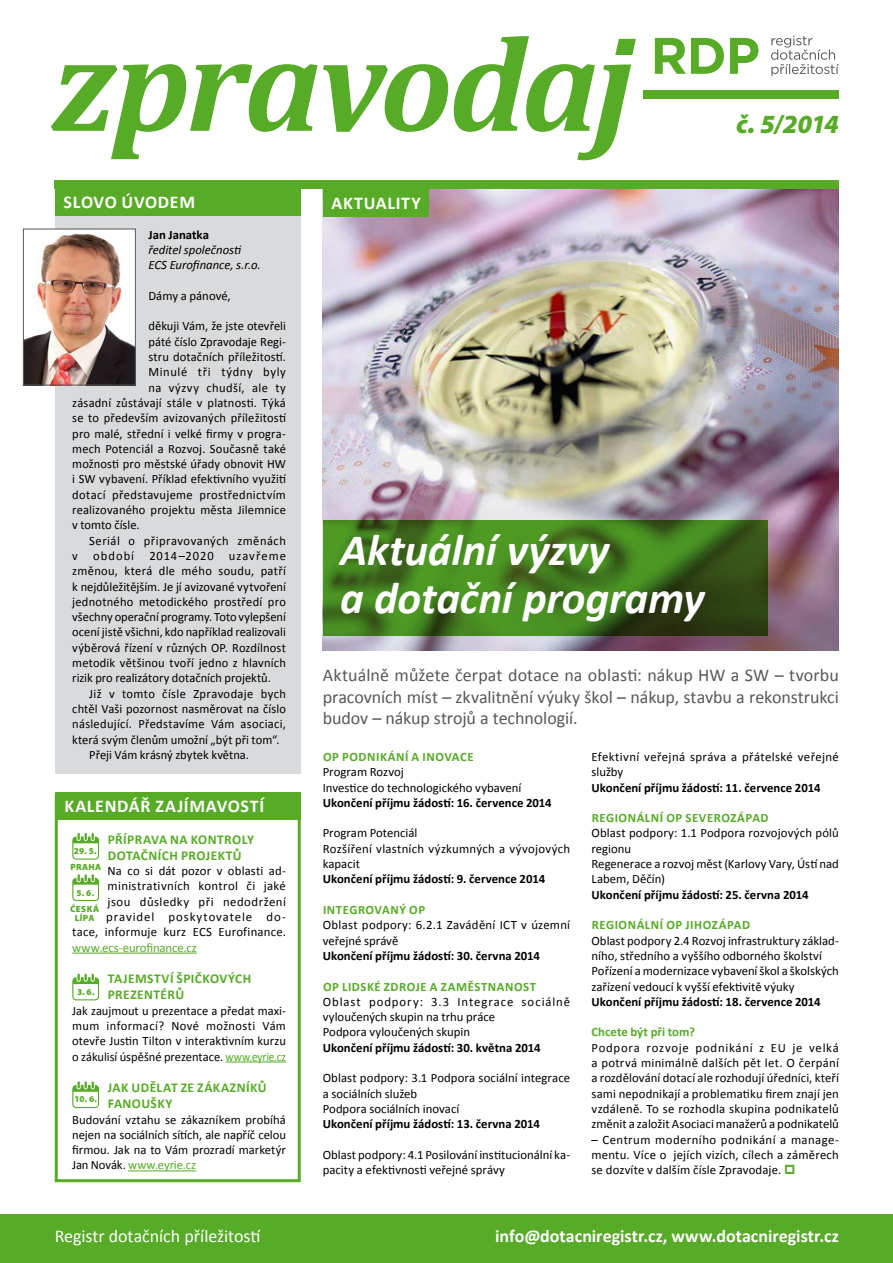
<style>
.page{position:relative;width:893px;height:1263px;background:#fff}
.page>*{position:absolute;margin:0;border:0;box-sizing:border-box;transform-origin:0 0}
.t1{font:italic 700 135.3px "Cambria";letter-spacing:-.03em;color:#57ab27}
.t2{font:italic 700 45px/48px "Calibri";letter-spacing:-.005em;color:#fff}
.t3{font:italic 900 26.25px "Myriad Pro";color:#57ab27}
.t4{font:18px/21.6px "Calibri";letter-spacing:-.005em;color:#58585a;text-align:justify}
.t5{font:700 18px "Calibri";color:#fff}
.t6{font:700 18px "Calibri";letter-spacing:.04em;color:#fff}
.t7{font:18px "Calibri";letter-spacing:-.005em;color:#fff}
.t8{font:700 18px "Calibri";letter-spacing:.02em;color:#fff}
.t9{font:700 13.5px/16.2px "Calibri";letter-spacing:.03em;color:#57ab27}
.t10{font:12.75px/15.3px "Calibri";letter-spacing:.005em;color:#000}
.t11{font:700 12.75px "Calibri";color:#000}
.t12{font:700 12.75px "Calibri";letter-spacing:.04em;color:#57ab27}
.t13{font:12.75px/15.3px "Calibri";letter-spacing:.025em;color:#000}
.t14{font:12.75px/15.3px "Calibri";letter-spacing:.065em;color:#000}
.t15{font:italic 12.75px/15.3px "Calibri";letter-spacing:-.005em;color:#000}
.t16{font:12.75px "Calibri";letter-spacing:.035em;color:#000}
.t17{font:12.75px "Calibri";letter-spacing:.03em;color:#000}
.t18{font:12.75px "Calibri";letter-spacing:.07em;color:#000}
.t19{font:12.75px "Calibri";letter-spacing:-.01em;color:#57ab27}
.t20{font:12.75px "Calibri";letter-spacing:.05em;color:#000}
.t21{font:700 12.75px "Calibri";letter-spacing:.005em;color:#57ab27}
.t22{font:900 9px/9px "Myriad Pro";letter-spacing:.04em;color:#57ab27;text-align:center}
.s1{font-weight:700;font-style:normal}
.s2{color:#57ab27}
</style>
<div class="page">
<svg style="left:655px;top:38px;width:103px;height:36px"></svg>
<svg style="left:771px;top:35px;width:68px;height:41px"></svg>
<div style="left:55px;top:189px;width:246px;height:584px;background:#d9dadb"></div>
<div style="left:55px;top:795px;width:246px;height:387px;border:3px solid #57ab27"></div>
<img style="left:323px;top:189px;width:516px;height:462px">
<svg style="left:323px;top:520px;width:444px;height:116px;background:#3f751d"></svg>
<div style="left:0;top:1214px;width:893px;height:49px;background:#57ab27"></div>
<img style="left:25px;top:231px;width:109px;height:152px">
<div style="left:23px;top:229px;width:113px;height:156px;border:1px solid #58585a"></div>
<div style="left:55px;top:180px;width:784px;height:9px;background:#57ab27"></div>
<div style="left:55px;top:188px;width:246px;height:27px;background:#57ab27"></div>
<div style="left:56px;top:792px;width:245px;height:27px;background:#57ab27"></div>
<div style="left:323px;top:189px;width:105px;height:27px;background:#57ab27"></div>
<hr style="left:72px;top:953px;width:125px;height:1px;background:#57ab27">
<hr style="left:226px;top:1061px;width:60px;height:1px;background:#57ab27">
<hr style="left:128px;top:1170px;width:68px;height:1px;background:#57ab27">
<svg style="left:72px;top:833px;width:27px;height:27px"></svg>
<svg style="left:72px;top:874px;width:27px;height:27px"></svg>
<svg style="left:72px;top:973px;width:27px;height:27px"></svg>
<svg style="left:72px;top:1081px;width:27px;height:27px"></svg>
<div style="left:643px;top:90px;width:196px;height:9px;background:#57ab27"></div>
<p class="t1" style="left:52px;top:-11px;width:583px">zpravodaj</p>
<p class="t8" style="left:64px;top:191px;width:133px">SLOVO ÚVODEM</p>
<p class="t6" style="left:332px;top:192px;width:91px">AKTUALITY</p>
<p class="t3" style="left:736px;top:107px;width:104px">č. 5/2014</p>
<p class="t15" style="left:149px;top:226px;width:114px"><span class="s1">Jan Janatka<br></span>ředitel společnosti<br>ECS Eurofinance, s.r.o.</p>
<p class="t10" style="left:149px;top:288px;width:84px">Dámy a pánové,</p>
<p class="t10" style="left:149px;top:319px;width:139px">děkuji Vám, že jste otevřeli</p>
<p class="t10" style="left:149px;top:334px;width:139px">páté číslo Zpravodaje Regi-</p>
<p class="t10" style="left:149px;top:349px;width:139px">stru dotačních příležitostí.</p>
<p class="t20" style="left:149px;top:364px;width:139px">Minulé tři týdny byly</p>
<p class="t16" style="left:149px;top:379px;width:139px">na výzvy chudší, ale ty</p>
<p class="t10" style="left:72px;top:395px;width:215px">zásadní zůstávají stále v platnosti. Týká</p>
<p class="t10" style="left:72px;top:410px;width:215px">se to především avizovaných příležitostí</p>
<p class="t10" style="left:72px;top:426px;width:215px">pro malé, střední i velké firmy v progra-</p>
<p class="t10" style="left:72px;top:441px;width:215px">mech Potenciál a Rozvoj. Současně také</p>
<p class="t10" style="left:72px;top:456px;width:215px">možnosti pro městské úřady obnovit HW</p>
<p class="t10" style="left:72px;top:472px;width:215px">i SW vybavení. Příklad efektivního využití</p>
<p class="t17" style="left:72px;top:486px;width:215px">dotací představujeme prostřednictvím</p>
<p class="t10" style="left:72px;top:502px;width:215px">realizovaného projektu města Jilemnice</p>
<p class="t10" style="left:72px;top:517px;width:69px">v tomto čísle.</p>
<p class="t10" style="left:72px;top:533px;width:215px;text-align:justify;text-indent:17px">Seriál o připravovaných změnách v období 2014–2020 uzavřeme změnou, která dle mého soudu, patří k nejdůležitějším. Je jí avizované vytvoření jednotného metodického prostředí pro všechny operační programy. Toto vylepšení ocení jistě všichni, kdo například realizovali výběrová řízení v různých OP. Rozdílnost metodik většinou tvoří jedno z hlavních rizik pro realizátory dotačních projektů.</p>
<p class="t10" style="left:72px;top:686px;width:215px;text-align:justify;text-indent:17px">Již v tomto čísle Zpravodaje bych chtěl Vaši pozornost nasměrovat na číslo následující. Představíme Vám asociaci, která svým členům umožní „být při tom“.</p>
<p class="t10" style="left:89px;top:747px;width:161px">Přeji Vám krásný zbytek května.</p>
<p class="t6" style="left:64px;top:795px;width:202px">KALENDÁŘ ZAJÍMAVOSTÍ</p>
<p class="t9" style="left:108px;top:831px;width:148px">PŘÍPRAVA NA KONTROLY<br>DOTAČNÍCH PROJEKTŮ</p>
<p class="t10" style="left:108px;top:863px;width:180px">Na co si dát pozor v oblasti ad-</p>
<p class="t13" style="left:108px;top:878px;width:180px">ministrativních kontrol či jaké</p>
<p class="t16" style="left:108px;top:893px;width:180px">jsou důsledky při nedodržení</p>
<p class="t18" style="left:106px;top:909px;width:181px">pravidel poskytovatele do-</p>
<p class="t10" style="left:72px;top:924px;width:215px">tace, informuje kurz ECS Eurofinance.</p>
<p class="t19" style="left:72px;top:939px;width:126px">www.ecs-eurofinance.cz</p>
<p class="t9" style="left:108px;top:970px;width:145px">TAJEMSTVÍ ŠPIČKOVÝCH<br>PREZENTÉRŮ</p>
<p class="t10" style="left:72px;top:1003px;width:215px;text-align:justify">Jak zaujmout u prezentace a předat maxi&shy;mum informací? Nové možnosti Vám otevře Justin Tilton v interaktivním kurzu o zákulisí úspěšné prezentace. <span class="s2">www.eyrie.cz</span></p>
<p class="t9" style="left:108px;top:1079px;width:160px">JAK UDĚLAT ZE ZÁKAZNÍKŮ<br>FANOUŠKY</p>
<p class="t10" style="left:72px;top:1112px;width:215px;text-align:justify">Budování vztahu se zákazníkem probíhá nejen na sociálních sítích, ale napříč celou firmou. Jak na to Vám prozradí marketýr Jan Novák. <span class="s2">www.eyrie.cz</span></p>
<p class="t22" style="left:74px;top:846px;width:24px">29. 5.</p>
<p class="t22" style="left:70px;top:862px;width:33px">PRAHA</p>
<p class="t22" style="left:70px;top:904px;width:31px">ČESKÁ<br>LÍPA</p>
<p class="t22" style="left:77px;top:888px;width:19px">5. 6.</p>
<p class="t22" style="left:77px;top:987px;width:19px">3. 6.</p>
<p class="t22" style="left:75px;top:1094px;width:24px">10. 6.</p>
<p class="t2" style="left:340px;top:526px;width:366px">Aktuální výzvy<br>a dotační programy</p>
<p class="t4" style="left:323px;top:664px;width:518px">Aktuálně můžete čerpat dotace na oblasti: nákup HW a SW – tvorbu pracovních míst – zkvalitnění výuky škol – nákup, stavbu a rekonstrukci budov – nákup strojů a technologií.</p>
<p class="t12" style="left:323px;top:749px;width:152px">OP PODNIKÁNÍ A INOVACE</p>
<p class="t10" style="left:323px;top:764px;width:83px">Program Rozvoj</p>
<p class="t10" style="left:323px;top:780px;width:200px">Investice do technologického vybavení</p>
<p class="t11" style="left:323px;top:794px;width:230px">Ukončení příjmu žádostí: 16. července 2014</p>
<p class="t10" style="left:323px;top:826px;width:96px">Program Potenciál</p>
<p class="t10" style="left:323px;top:841px;width:249px">Rozšíření vlastních výzkumných a vývojových kapacit</p>
<p class="t11" style="left:323px;top:871px;width:224px">Ukončení příjmu žádostí: 9. července 2014</p>
<p class="t12" style="left:323px;top:902px;width:104px">INTEGROVANÝ OP</p>
<p class="t10" style="left:323px;top:917px;width:249px">Oblast podpory: 6.2.1 Zavádění ICT v územní veřejné správě</p>
<p class="t11" style="left:323px;top:947px;width:219px">Ukončení příjmu žádostí: 30. června 2014</p>
<p class="t12" style="left:323px;top:978px;width:215px">OP LIDSKÉ ZDROJE A ZAMĚSTNANOST</p>
<p class="t14" style="left:323px;top:994px;width:249px">Oblast podpory: 3.3 Integrace sociálně vyloučených skupin na trhu práce</p>
<p class="t10" style="left:323px;top:1024px;width:149px">Podpora vyloučených skupin</p>
<p class="t11" style="left:323px;top:1039px;width:219px">Ukončení příjmu žádostí: 30. května 2014</p>
<p class="t10" style="left:323px;top:1070px;width:249px">Oblast podpory: 3.1 Podpora sociální integrace a sociálních služeb</p>
<p class="t10" style="left:323px;top:1101px;width:138px">Podpora sociálních inovací</p>
<p class="t11" style="left:323px;top:1116px;width:219px">Ukončení příjmu žádostí: 13. června 2014</p>
<p class="t10" style="left:323px;top:1147px;width:249px">Oblast podpory: 4.1 Posilování institucionální ka&shy;pacity a efektivnosti veřejné správy</p>
<p class="t13" style="left:591px;top:749px;width:249px">Efektivní veřejná správa a přátelské veřejné služby</p>
<p class="t11" style="left:591px;top:779px;width:231px">Ukončení příjmu žádostí: 11. července 2014</p>
<p class="t12" style="left:592px;top:810px;width:178px">REGIONÁLNÍ OP SEVEROZÁPAD</p>
<p class="t10" style="left:591px;top:826px;width:249px">Oblast podpory: 1.1 Podpora rozvojových pólů regionu</p>
<p class="t10" style="left:591px;top:856px;width:249px">Regenerace a rozvoj měst (Karlovy Vary, Ústí nad<br>Labem, Děčín)</p>
<p class="t11" style="left:591px;top:886px;width:219px">Ukončení příjmu žádostí: 25. června 2014</p>
<p class="t12" style="left:592px;top:917px;width:160px">REGIONÁLNÍ OP JIHOZÁPAD</p>
<p class="t10" style="left:591px;top:933px;width:249px">Oblast podpory 2.4 Rozvoj infrastruktury základ&shy;ního, středního a vyššího odborného školství</p>
<p class="t10" style="left:591px;top:963px;width:249px">Pořízení a modernizace vybavení škol a školských zařízení vedoucí k vyšší efektivitě výuky</p>
<p class="t11" style="left:591px;top:993px;width:231px">Ukončení příjmu žádostí: 18. července 2014</p>
<p class="t21" style="left:591px;top:1024px;width:105px">Chcete být při tom?</p>
<p class="t10" style="left:591px;top:1040px;width:249px;text-align:justify">Podpora rozvoje podnikání z EU je velká a potrvá minimálně dalších pět let. O čerpání a rozdělování dotací ale rozhodují úředníci, kteří sami nepodnikají a problematiku firem znají jen vzdáleně. To se rozhodla skupina podnikatelů změnit a založit Asociaci manažerů a podnikatelů</p>
<p class="t10" style="left:591px;top:1132px;width:249px;text-align:justify">– Centrum moderního podnikání a manage&shy;mentu. Více o jejích vizích, cílech a záměrech se dozvíte v dalším čísle Zpravodaje.</p>
<p class="t7" style="left:55px;top:1225px;width:207px">Registr dotačních příležitostí</p>
<p class="t5" style="left:495px;top:1224px;width:345px">info@dotacniregistr.cz, www.dotacniregistr.cz</p>
</div>
